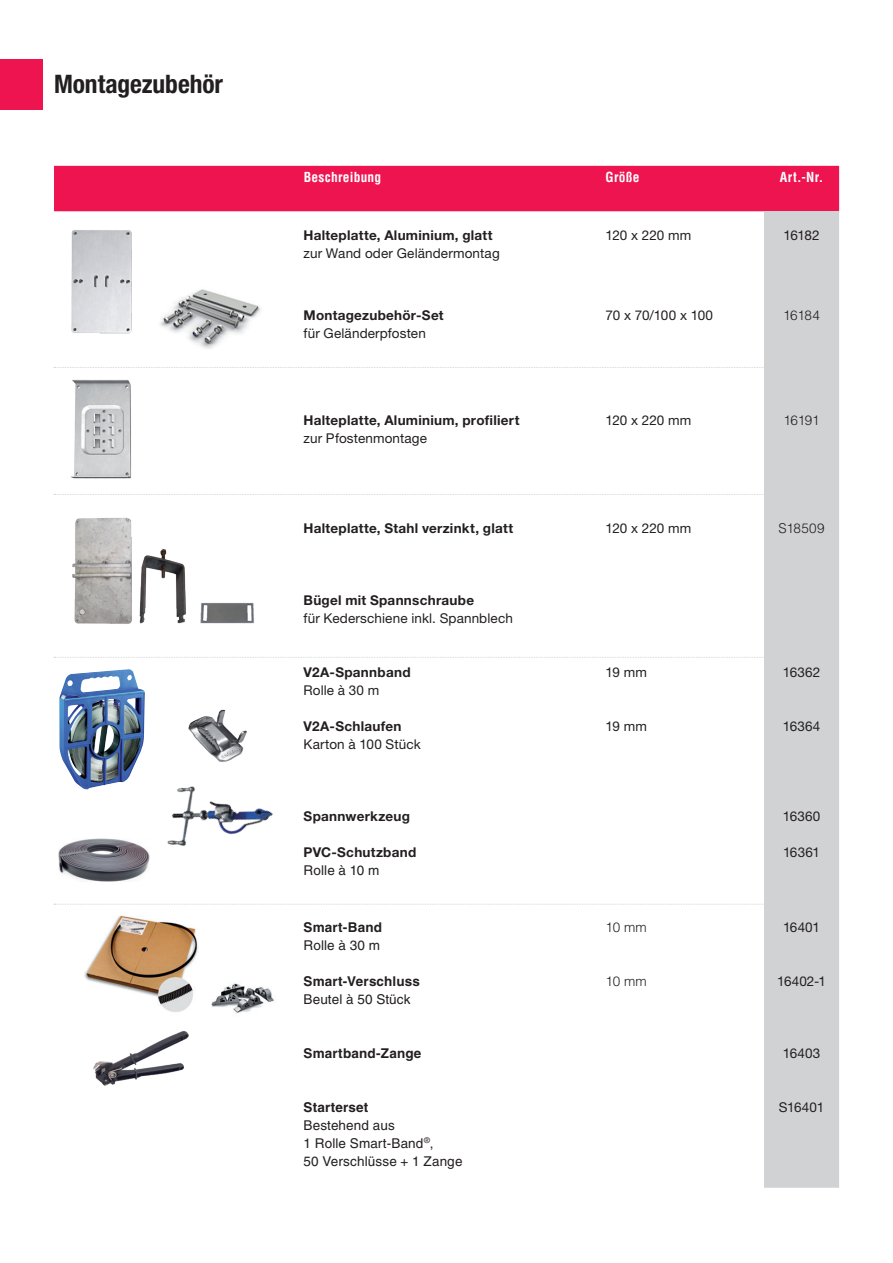
<style>
.page{position:relative;width:893px;height:1263px;background:#fff}
.page>*{position:absolute;margin:0;border:0;box-sizing:border-box;transform-origin:0 0}
.t1{font:700 condensed 25.5px "Helvetica Neue LT Std";letter-spacing:-.005em;color:#231f20}
.t2{font:13.5px "Helvetica Neue LT Std";letter-spacing:.01em;color:#231f20}
.t3{font:700 13.5px "Helvetica Neue LT Std";letter-spacing:.02em;color:#231f20}
.t4{font:13.5px/18px "Helvetica LT Std";letter-spacing:.01em;color:#231f20}
.t5{font:700 13.5px "Helvetica LT Std";letter-spacing:.01em;color:#231f20}
.t6{font:700 condensed 13.5px "Helvetica LT Std";letter-spacing:.02em;color:#fff}
.t7{font:300 13.5px "Helvetica LT Std";letter-spacing:-.02em;color:#231f20}
.t8{font:13.5px "Helvetica Neue LT Std";letter-spacing:-.015em;color:#231f20}
</style>
<div class="page">
<div style="left:54px;top:166px;width:785px;height:45px;background:#ed1450"></div>
<div style="left:764px;top:211px;width:75px;height:977px;background:#d1d2d4"></div>
<div style="left:0;top:60px;width:42px;height:50px;background:#ed1450"></div>
<img style="left:71px;top:230px;width:61px;height:104px">
<img style="left:160px;top:289px;width:101px;height:60px">
<img style="left:70px;top:379px;width:61px;height:100px">
<img style="left:59px;top:669px;width:86px;height:121px">
<img style="left:188px;top:709px;width:59px;height:36px">
<svg style="left:54px;top:367px;width:714px;height:1px"></svg>
<svg style="left:54px;top:657px;width:714px;height:1px"></svg>
<svg style="left:54px;top:904px;width:714px;height:1px"></svg>
<img style="left:84px;top:915px;width:114px;height:97px">
<img style="left:141px;top:745px;width:132px;height:101px">
<img style="left:211px;top:983px;width:63px;height:30px">
<img style="left:93px;top:1031px;width:95px;height:55px">
<svg style="left:54px;top:494px;width:714px;height:1px"></svg>
<img style="left:72px;top:517px;width:114px;height:107px">
<img style="left:59px;top:839px;width:92px;height:42px">
<img style="left:200px;top:602px;width:54px;height:22px">
<h1 class="t1" style="left:54px;top:68px;width:171px">Montagezubehör</h1>
<p class="t6" style="left:304px;top:168px;width:79px">Beschreibung</p>
<p class="t6" style="left:606px;top:168px;width:35px">Größe</p>
<p class="t6" style="left:780px;top:168px;width:45px">Art.-Nr.</p>
<p class="t3" style="left:304px;top:227px;width:190px">Halteplatte, Aluminium, glatt</p>
<p class="t2" style="left:304px;top:245px;width:198px">zur Wand oder Geländermontag</p>
<p class="t2" style="left:605px;top:227px;width:87px">120 x 220 mm</p>
<p class="t2" style="left:783px;top:227px;width:38px">16182</p>
<p class="t3" style="left:304px;top:307px;width:142px">Montagezubehör-Set</p>
<p class="t2" style="left:304px;top:325px;width:124px">für Geländerpfosten</p>
<p class="t8" style="left:605px;top:307px;width:109px">70 x 70/100 x 100</p>
<p class="t7" style="left:783px;top:307px;width:38px">16184</p>
<p class="t3" style="left:304px;top:412px;width:217px">Halteplatte, Aluminium, profiliert</p>
<p class="t2" style="left:304px;top:430px;width:125px">zur Pfostenmontage</p>
<p class="t2" style="left:605px;top:412px;width:87px">120 x 220 mm</p>
<p class="t7" style="left:783px;top:412px;width:38px">16191</p>
<p class="t3" style="left:304px;top:520px;width:211px">Halteplatte, Stahl verzinkt, glatt</p>
<p class="t2" style="left:605px;top:520px;width:87px">120 x 220 mm</p>
<p class="t7" style="left:778px;top:520px;width:48px">S18509</p>
<p class="t3" style="left:304px;top:592px;width:172px">Bügel mit Spannschraube</p>
<p class="t2" style="left:304px;top:610px;width:211px">für Kederschiene inkl. Spannblech</p>
<p class="t3" style="left:304px;top:664px;width:108px">V2A-Spannband</p>
<p class="t2" style="left:304px;top:682px;width:77px">Rolle à 30 m</p>
<p class="t3" style="left:304px;top:718px;width:99px">V2A-Schlaufen</p>
<p class="t2" style="left:304px;top:736px;width:119px">Karton à 100 Stück</p>
<p class="t2" style="left:605px;top:664px;width:43px">19 mm</p>
<p class="t2" style="left:605px;top:718px;width:43px">19 mm</p>
<p class="t2" style="left:783px;top:664px;width:39px">16362</p>
<p class="t2" style="left:783px;top:718px;width:39px">16364</p>
<p class="t3" style="left:304px;top:808px;width:108px">Spannwerkzeug</p>
<p class="t3" style="left:304px;top:844px;width:114px">PVC-Schutzband</p>
<p class="t4" style="left:304px;top:861px;width:77px">Rolle à 10 m</p>
<p class="t2" style="left:783px;top:808px;width:39px">16360</p>
<p class="t2" style="left:783px;top:844px;width:39px">16361</p>
<p class="t5" style="left:304px;top:919px;width:80px">Smart-Band</p>
<p class="t4" style="left:304px;top:936px;width:78px">Rolle à 30 m</p>
<p class="t5" style="left:304px;top:973px;width:118px">Smart-Verschluss</p>
<p class="t4" style="left:304px;top:990px;width:109px">Beutel à 50 Stück</p>
<p class="t7" style="left:605px;top:919px;width:43px">10 mm</p>
<p class="t7" style="left:605px;top:973px;width:43px">10 mm</p>
<p class="t2" style="left:783px;top:919px;width:39px">16401</p>
<p class="t2" style="left:777px;top:973px;width:50px">16402-1</p>
<p class="t5" style="left:304px;top:1045px;width:119px">Smartband-Zange</p>
<p class="t2" style="left:783px;top:1045px;width:39px">16403</p>
<p class="t5" style="left:304px;top:1099px;width:66px">Starterset</p>
<p class="t4" style="left:304px;top:1116px;width:160px">Bestehend aus<br>1 Rolle Smart-Band<sup>®</sup>,<br>50 Verschlüsse + 1 Zange</p>
<p class="t2" style="left:779px;top:1099px;width:47px">S16401</p>
</div>
